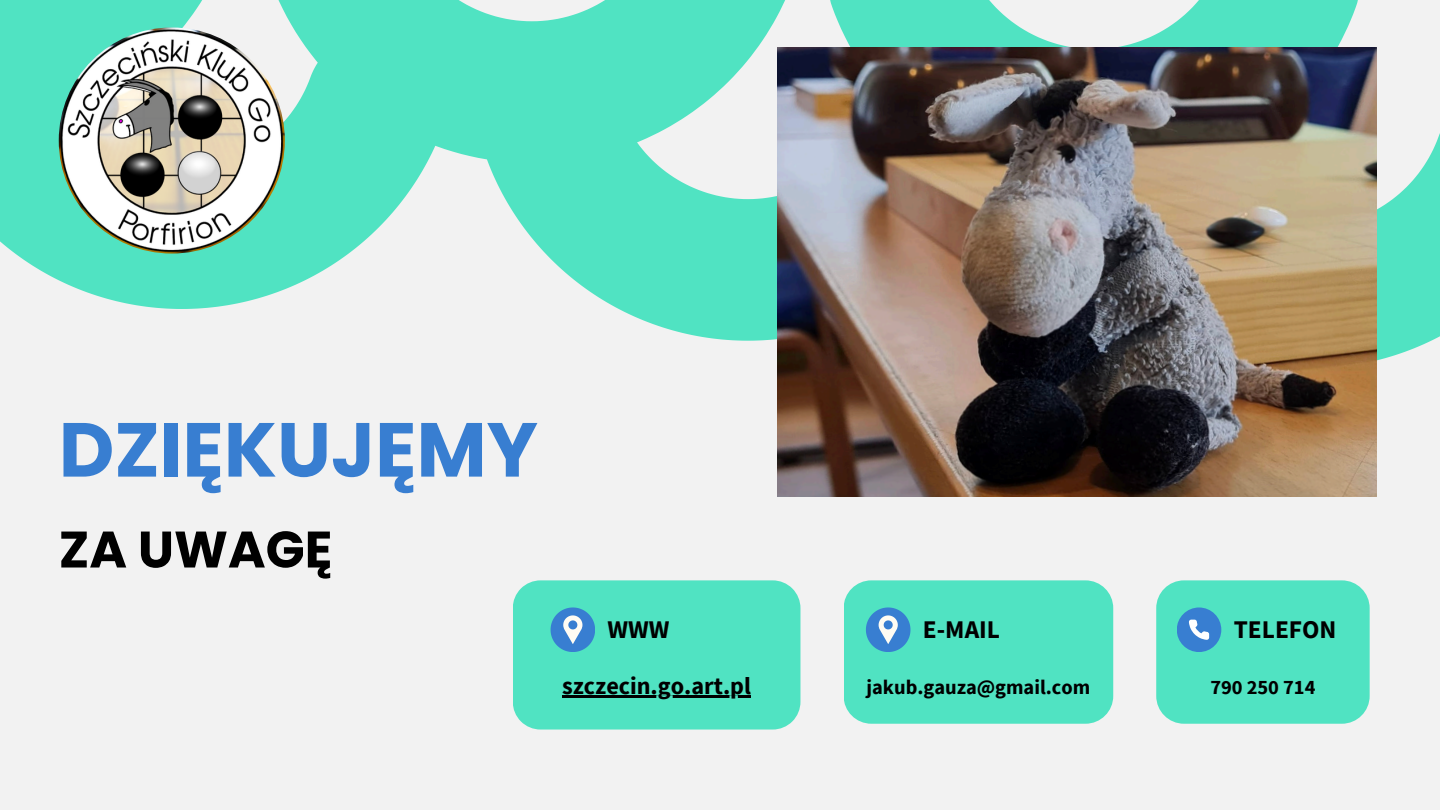
<style>
.page{position:relative;width:1440px;height:810px;background:#f2f2f2}
.page>*{position:absolute;margin:0;border:0;box-sizing:border-box;transform-origin:0 0}
.t1{font:700 76.4px "Poppins";color:#387ed1}
.t2{font:700 51.2px "Poppins";color:#000}
.t3{font:700 25.4px "Source Sans Pro";color:#000}
.t4{font:700 24.2px "Source Sans Pro";color:#000}
.t5{font:700 20.4px "Source Sans Pro";color:#000}
</style>
<div class="page">
<div style="left:1156px;top:580px;width:214px;height:144px;background:#50e3c2;border-radius:28px"></div>
<div style="left:844px;top:580px;width:269px;height:144px;background:#50e3c2;border-radius:28px"></div>
<svg style="left:866px;top:607px;width:44px;height:45px"></svg>
<div style="left:1177px;top:607px;width:44px;height:45px;background:#387ed1;border-radius:50%"></div>
<svg style="left:1189px;top:620px;width:20px;height:20px"></svg>
<svg style="left:1026px;top:0;width:414px;height:369px"></svg>
<svg style="left:460px;top:0;width:566px;height:341px;fill:#50e3c2"></svg>
<svg style="left:0;top:0;width:460px;height:309px;fill:#50e3c2"></svg>
<img style="left:778px;top:47px;width:598px;height:450px">
<svg style="left:513px;top:580px;width:287px;height:150px;background:#52ddc1"></svg>
<img style="left:59px;top:27px;width:226px;height:227px;border-radius:50%">
<p class="t1" style="left:59px;top:396px;width:481px">DZIĘKUJĘMY</p>
<p class="t2" style="left:59px;top:514px;width:275px">ZA UWAGĘ</p>
<h3 class="t3" style="left:608px;top:613px;width:63px">WWW</h3>
<p class="t4" style="left:562px;top:670px;width:190px">szczecin.go.art.pl</p>
<h2 class="t3" style="left:923px;top:613px;width:79px">E-MAIL</h2>
<h1 class="t3" style="left:1234px;top:613px;width:104px">TELEFON</h1>
<p class="t5" style="left:867px;top:674px;width:225px">jakub.gauza@gmail.com</p>
<p class="t5" style="left:1210px;top:674px;width:107px">790 250 714</p>
</div>
